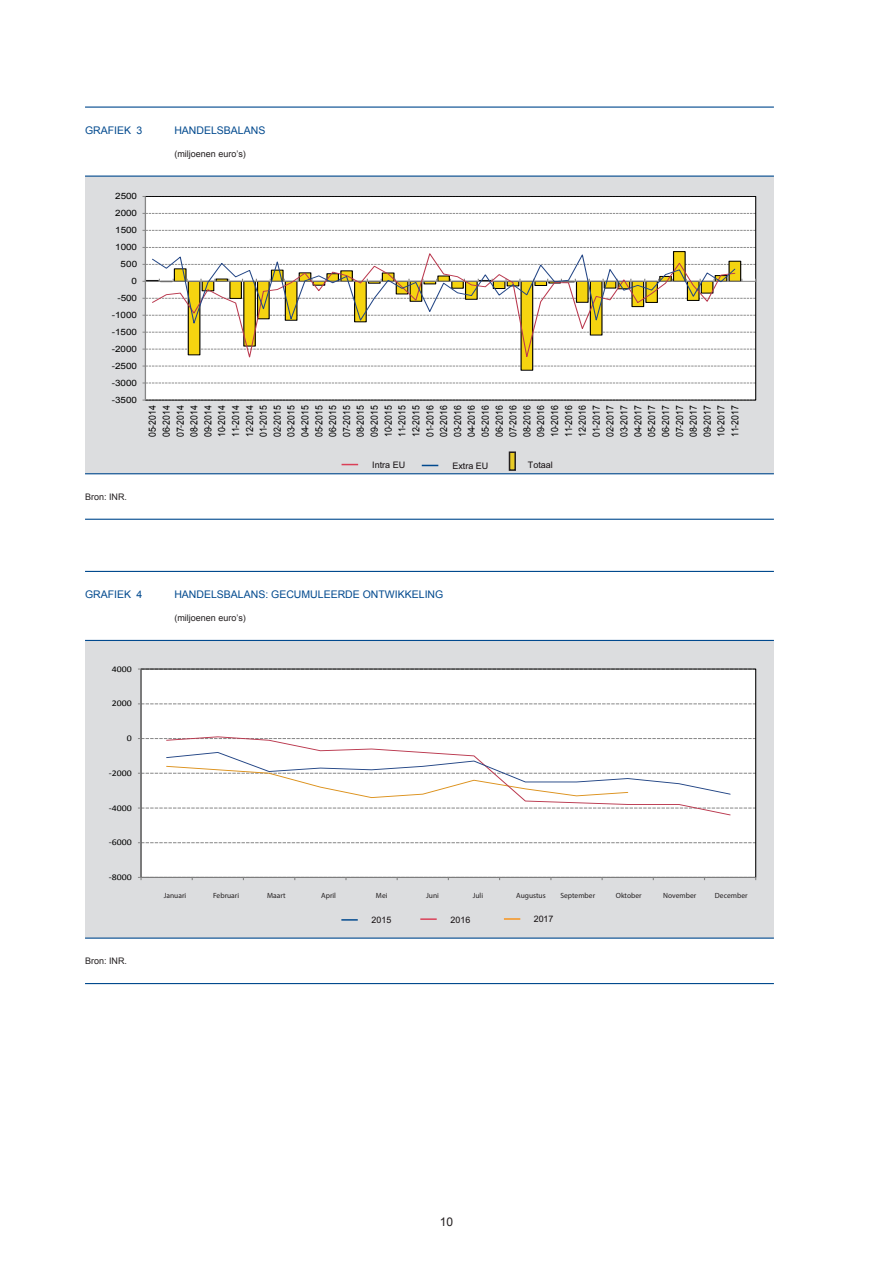
<style>
.page{position:relative;width:893px;height:1263px;background:#fff}
.page>*{position:absolute;margin:0;border:0;box-sizing:border-box;transform-origin:0 0}
.t1{font:12px "Arial";color:#231f20}
.t2{font:10.5px "Arial";color:#01498e}
.t3{font:9.9px/13.8px "Arial";letter-spacing:.005em;color:#000;text-align:justify;scale:.88 1}
.t4{font:9px "Arial";color:#231f20}
.t5{font:9px "Arial";color:#130d0f}
.t6{font:8.85px "Arial";color:#130d0f}
.t7{font:8.7px "Arial";letter-spacing:.005em;color:#000;scale:1.14 1}
.t8{font:8.7px "Calibri";letter-spacing:-.005em;color:#000;scale:1.14 1}
.t9{font:7.5px "Myriad Pro";color:#231f20}
</style>
<div class="page">
<div style="left:85px;top:176px;width:689px;height:298px;background:#dcdddf"></div>
<hr style="left:85px;top:107px;width:689px;height:1px;background:#01498e">
<hr style="left:85px;top:176px;width:689px;height:1px;background:#01498e">
<hr style="left:85px;top:473px;width:689px;height:1px;background:#01498e">
<hr style="left:85px;top:519px;width:689px;height:1px;background:#01498e">
<div style="left:146px;top:197px;width:610px;height:203px;background:#fff"></div>
<div style="left:521px;top:281px;width:12px;height:89px;background:#f5d410"></div>
<div style="left:521px;top:281px;width:12px;height:90px;border:1px solid #000"></div>
<hr style="left:145px;top:196px;width:1px;height:204px;background:#868686">
<svg style="left:143px;top:400px;width:613px;height:1px"></svg>
<svg style="left:143px;top:382px;width:613px;height:2px"></svg>
<svg style="left:143px;top:365px;width:613px;height:2px"></svg>
<svg style="left:143px;top:349px;width:613px;height:1px"></svg>
<svg style="left:143px;top:332px;width:613px;height:1px"></svg>
<svg style="left:143px;top:230px;width:613px;height:1px"></svg>
<svg style="left:143px;top:213px;width:613px;height:1px"></svg>
<svg style="left:143px;top:196px;width:613px;height:1px"></svg>
<svg style="left:151px;top:326px;width:585px;height:35px"></svg>
<svg style="left:143px;top:247px;width:613px;height:79px"></svg>
<div style="left:85px;top:640px;width:689px;height:298px;background:#dcdddf"></div>
<hr style="left:85px;top:571px;width:689px;height:1px;background:#01498e">
<hr style="left:85px;top:640px;width:689px;height:1px;background:#01498e">
<hr style="left:85px;top:937px;width:689px;height:2px;background:#01498e">
<hr style="left:85px;top:983px;width:689px;height:1px;background:#01498e">
<div style="left:141px;top:669px;width:615px;height:208px;background:#fff"></div>
<hr style="left:140px;top:669px;width:2px;height:208px;background:#868686">
<svg style="left:138px;top:842px;width:618px;height:1px"></svg>
<svg style="left:138px;top:807px;width:618px;height:1px"></svg>
<svg style="left:138px;top:738px;width:618px;height:1px"></svg>
<svg style="left:138px;top:703px;width:618px;height:1px"></svg>
<svg style="left:138px;top:668px;width:618px;height:2px"></svg>
<svg style="left:138px;top:877px;width:618px;height:3px"></svg>
<svg style="left:166px;top:736px;width:565px;height:80px"></svg>
<svg style="left:138px;top:752px;width:618px;height:46px"></svg>
<svg style="left:341px;top:919px;width:17px;height:2px"></svg>
<svg style="left:420px;top:918px;width:17px;height:2px"></svg>
<svg style="left:504px;top:918px;width:16px;height:2px"></svg>
<svg style="left:342px;top:464px;width:16px;height:1px"></svg>
<svg style="left:422px;top:465px;width:16px;height:1px"></svg>
<div style="left:509px;top:452px;width:6px;height:18px;background:#e8ca25"></div>
<div style="left:509px;top:451px;width:7px;height:20px;border:2px solid #231f20"></div>
<p class="t2" style="left:85px;top:124px;width:16px">Grafie</p>
<p class="t2" style="left:124px;top:124px;width:20px">k 3</p>
<p class="t2" style="left:174px;top:124px;width:93px">HANDELSBALANS</p>
<p class="t4" style="left:174px;top:148px;width:73px">(miljoenen euro’s)</p>
<p class="t7" style="left:115px;top:191px;width:21px">2500</p>
<p class="t7" style="left:115px;top:208px;width:21px">2000</p>
<p class="t7" style="left:115px;top:224px;width:21px">1500</p>
<p class="t7" style="left:115px;top:241px;width:21px">1000</p>
<p class="t7" style="left:121px;top:258px;width:16px">500</p>
<p class="t7" style="left:132px;top:275px;width:6px">0</p>
<p class="t7" style="left:117px;top:292px;width:19px">-500</p>
<p class="t7" style="left:112px;top:309px;width:24px">-1000</p>
<p class="t7" style="left:112px;top:326px;width:24px">-1500</p>
<p class="t7" style="left:112px;top:343px;width:24px">-2000</p>
<p class="t7" style="left:112px;top:360px;width:24px">-2500</p>
<p class="t7" style="left:112px;top:377px;width:24px">-3000</p>
<p class="t7" style="left:112px;top:394px;width:24px">-3500</p>
<p class="t4" style="left:85px;top:491px;width:44px">Bron: INR.</p>
<p class="t3" style="left:146px;top:437px;width:38px;rotate:-90deg">05-2014<br>06-2014<br>07-2014<br>08-2014<br>09-2014<br>10-2014<br>11-2014<br>12-2014<br>01-2015<br>02-2015<br>03-2015<br>04-2015<br>05-2015<br>06-2015<br>07-2015<br>08-2015<br>09-2015<br>10-2015<br>11-2015<br>12-2015<br>01-2016<br>02-2016<br>03-2016<br>04-2016<br>05-2016<br>06-2016<br>07-2016<br>08-2016<br>09-2016<br>10-2016<br>11-2016<br>12-2016<br>01-2017<br>02-2017<br>03-2017<br>04-2017<br>05-2017<br>06-2017<br>07-2017<br>08-2017<br>09-2017<br>10-2017<br>11-2017</p>
<p class="t5" style="left:372px;top:459px;width:35px">Intra EU</p>
<p class="t5" style="left:452px;top:460px;width:38px">Extra EU</p>
<p class="t5" style="left:528px;top:459px;width:27px">Totaal</p>
<p class="t2" style="left:85px;top:588px;width:16px">Grafie</p>
<p class="t2" style="left:124px;top:588px;width:20px">k 4</p>
<p class="t2" style="left:174px;top:588px;width:270px">HANDELSBALANS: GECUMULEERDE ONTWIKKELING</p>
<p class="t4" style="left:174px;top:612px;width:73px">(miljoenen euro’s)</p>
<p class="t8" style="left:112px;top:663px;width:19px">4000</p>
<p class="t8" style="left:112px;top:698px;width:19px">2000</p>
<p class="t8" style="left:127px;top:733px;width:6px">0</p>
<p class="t8" style="left:109px;top:767px;width:22px">-2000</p>
<p class="t8" style="left:109px;top:802px;width:22px">-4000</p>
<p class="t8" style="left:109px;top:837px;width:22px">-6000</p>
<p class="t8" style="left:109px;top:872px;width:22px">-8000</p>
<p class="t4" style="left:85px;top:955px;width:44px">Bron: INR.</p>
<p class="t9" style="left:164px;top:890px;width:24px">Januari</p>
<p class="t9" style="left:213px;top:890px;width:27px">Februari</p>
<p class="t9" style="left:267px;top:890px;width:20px">Maart</p>
<p class="t9" style="left:321px;top:890px;width:16px">April</p>
<p class="t9" style="left:376px;top:890px;width:13px">Mei</p>
<p class="t9" style="left:426px;top:890px;width:14px">Juni</p>
<p class="t9" style="left:473px;top:890px;width:12px">Juli</p>
<p class="t9" style="left:516px;top:890px;width:31px">Augustus</p>
<p class="t9" style="left:560px;top:890px;width:36px">September</p>
<p class="t9" style="left:616px;top:890px;width:27px">Oktober</p>
<p class="t9" style="left:663px;top:890px;width:35px">November</p>
<p class="t9" style="left:715px;top:890px;width:34px">December</p>
<p class="t6" style="left:372px;top:914px;width:21px">2015</p>
<p class="t6" style="left:451px;top:914px;width:21px">2016</p>
<p class="t6" style="left:534px;top:913px;width:21px">2017</p>
<p class="t1" style="left:440px;top:1213px;width:15px">10</p>
</div>
